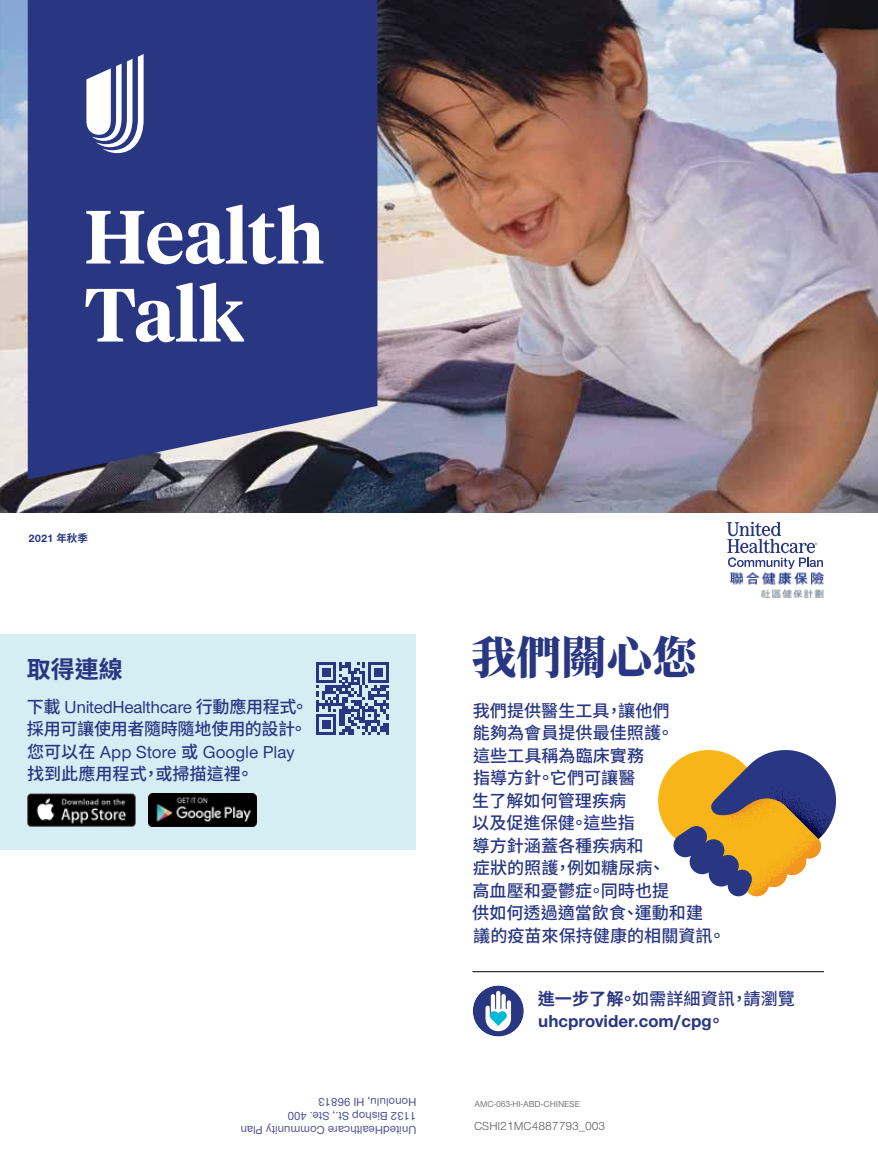
<style>
.page{position:relative;width:878px;height:1161px;background:#fff}
.page>*{position:absolute;margin:0;border:0;box-sizing:border-box;transform-origin:0 0}
.t1{font:600 75px/78px "UHC Serif Headline";color:#fff}
.t2{font:800 45px "Source Han Serif TC";color:#293682}
.t3{font:700 24px "Source Han Sans TW";color:#293682}
.t4{font:500 18px "UHC Sans";letter-spacing:-.015em;color:#293682}
.t5{font:700 18px "UHC Sans";color:#293682}
.t6{font:500 17.1px/22.5px "Source Han Sans TW";color:#293682}
.t7{font:500 17.1px "Source Han Sans TW";letter-spacing:-.02em;color:#293682}
.t8{font:500 12px/14.2px "UHC Sans";color:#4e5292}
.t9{font:12px "UHC Sans";color:#58595b}
.t10{font:700 10.95px "UHC Sans";color:#293682}
.t11{font:500 9px "UHC Sans";color:#797a7d}
.s1{font-family:"Source Han Sans TW";font-size:10.5px}
.s2{font-family:"Source Han Sans TW";font-size:17.1px}
.s3{font-weight:700}
</style>
<div class="page">
<img style="left:0;top:0;width:878px;height:513px">
<svg style="left:28px;top:0;width:349px;height:479px;background:#2f3b81"></svg>
<svg style="left:86px;top:54px;width:58px;height:99px"></svg>
<div style="left:472px;top:986px;width:52px;height:51px;background:#293682;border-radius:50%"></div>
<svg style="left:485px;top:991px;width:26px;height:40px"></svg>
<hr style="left:472px;top:971px;width:351px;height:1px;background:#000">
<div style="left:0;top:634px;width:415px;height:216px;background:#d5eef4"></div>
<svg style="left:316px;top:662px;width:72px;height:73px"></svg>
<img style="left:27px;top:794px;width:108px;height:32px">
<img style="left:148px;top:794px;width:108px;height:32px">
<svg style="left:658px;top:750px;width:178px;height:146px"></svg>
<svg style="left:726px;top:522px;width:97px;height:47px"></svg>
<img style="left:729px;top:572px;width:95px;height:25px">
<h1 class="t1" style="left:84px;top:194px;width:241px">Health<br>Talk</h1>
<p class="t10" style="left:28px;top:531px;width:61px">2021 <span class="s1">年秋季</span></p>
<h3 class="t3" style="left:27px;top:656px;width:98px">取得連線</h3>
<p class="t4" style="left:27px;top:695px;width:283px"><span class="s2">下載</span> UnitedHealthcare <span class="s2">行動應用程式。</span></p>
<p class="t7" style="left:27px;top:719px;width:281px">採用可讓使用者隨時隨地使用的設計。</p>
<p class="t4" style="left:27px;top:740px;width:269px"><span class="s2">您可以在</span> App Store <span class="s2">或</span> Google Play</p>
<p class="t6" style="left:27px;top:763px;width:228px">找到此應用程式，或掃描這裡。</p>
<h2 class="t2" style="left:471px;top:632px;width:226px">我們關心您</h2>
<p class="t6" style="left:472px;top:700px;width:255px">我們提供醫生工具，讓他們<br>能夠為會員提供最佳照護。<br>這些工具稱為臨床實務<br>指導方針。它們可讓醫<br>生了解如何管理疾病<br>以及促進保健。這些指<br>導方針涵蓋各種疾病和<br>症狀的照護，例如糖尿病、<br>高血壓和憂鬱症。同時也提<br>供如何透過適當飲食、運動和建<br>議的疫苗來保持健康的相關資訊。</p>
<p class="t6" style="left:537px;top:988px;width:259px"><span class="s3">進一步了解。</span>如需詳細資訊，請瀏覽</p>
<p class="t5" style="left:538px;top:1009px;width:188px">uhcprovider.com/cpg<span class="s2">。</span></p>
<p class="t8" style="left:416px;top:1138px;width:177px;rotate:-180deg">UnitedHealthcare Community Plan<br>1132 Bishop St., Ste. 400<br>Honolulu, HI 96813</p>
<p class="t11" style="left:474px;top:1098px;width:107px">AMC-063-HI-ABD-CHINESE</p>
<p class="t9" style="left:474px;top:1119px;width:133px">CSHI21MC4887793_003</p>
</div>
